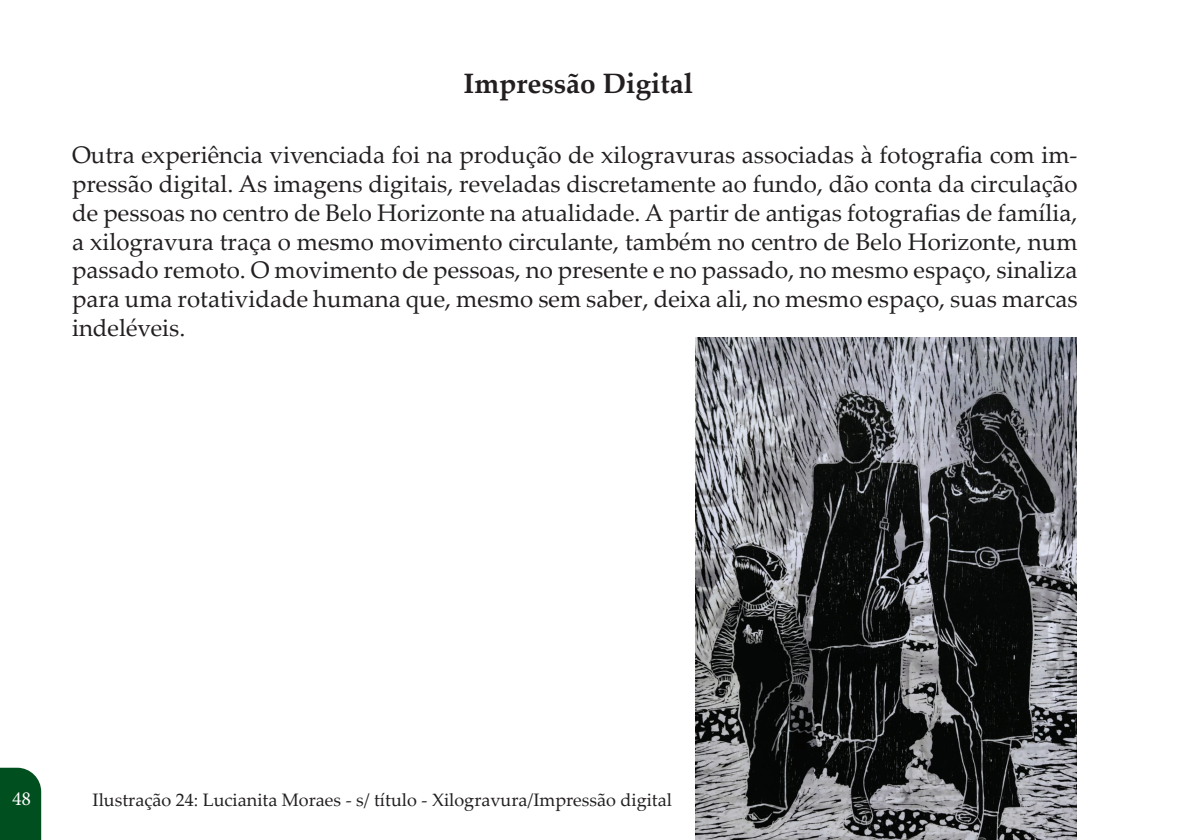
<style>
.page{position:relative;width:1191px;height:840px;background:#fff}
.page>*{position:absolute;margin:0;border:0;box-sizing:border-box;transform-origin:0 0}
.t1{font:700 28px "Palatino Linotype";color:#231f20}
.t2{font:24px/28.8px "Palatino Linotype";color:#231f20;text-align:justify}
.t3{font:20px "Minion Pro";color:#fff}
.t4{font:18px "Palatino Linotype";color:#231f20}
</style>
<div class="page">
<div style="left:0;top:767px;width:41px;height:72px;background:#004f1e"></div>
<img style="left:695px;top:337px;width:382px;height:502px">
<p class="t1" style="left:463px;top:63px;width:231px">Impressão Digital</p>
<p class="t2" style="left:72px;top:139px;width:1007px">Outra experiência vivenciada foi na produção de xilogravuras associadas à fotografia com im&shy;pressão digital. As imagens digitais, reveladas discretamente ao fundo, dão conta da circulação de pessoas no centro de Belo Horizonte na atualidade. A partir de antigas fotografias de família, a xilogravura traça o mesmo movimento circulante, também no centro de Belo Horizonte, num passado remoto. O movimento de pessoas, no presente e no passado, no mesmo espaço, sinaliza para uma rotatividade humana que, mesmo sem saber, deixa ali, no mesmo espaço, suas marcas indeléveis.</p>
<p class="t3" style="left:12px;top:785px;width:21px">48</p>
<p class="t4" style="left:93px;top:787px;width:581px">Ilustração 24: Lucianita Moraes - s/ título - Xilogravura/Impressão digital</p>
</div>
